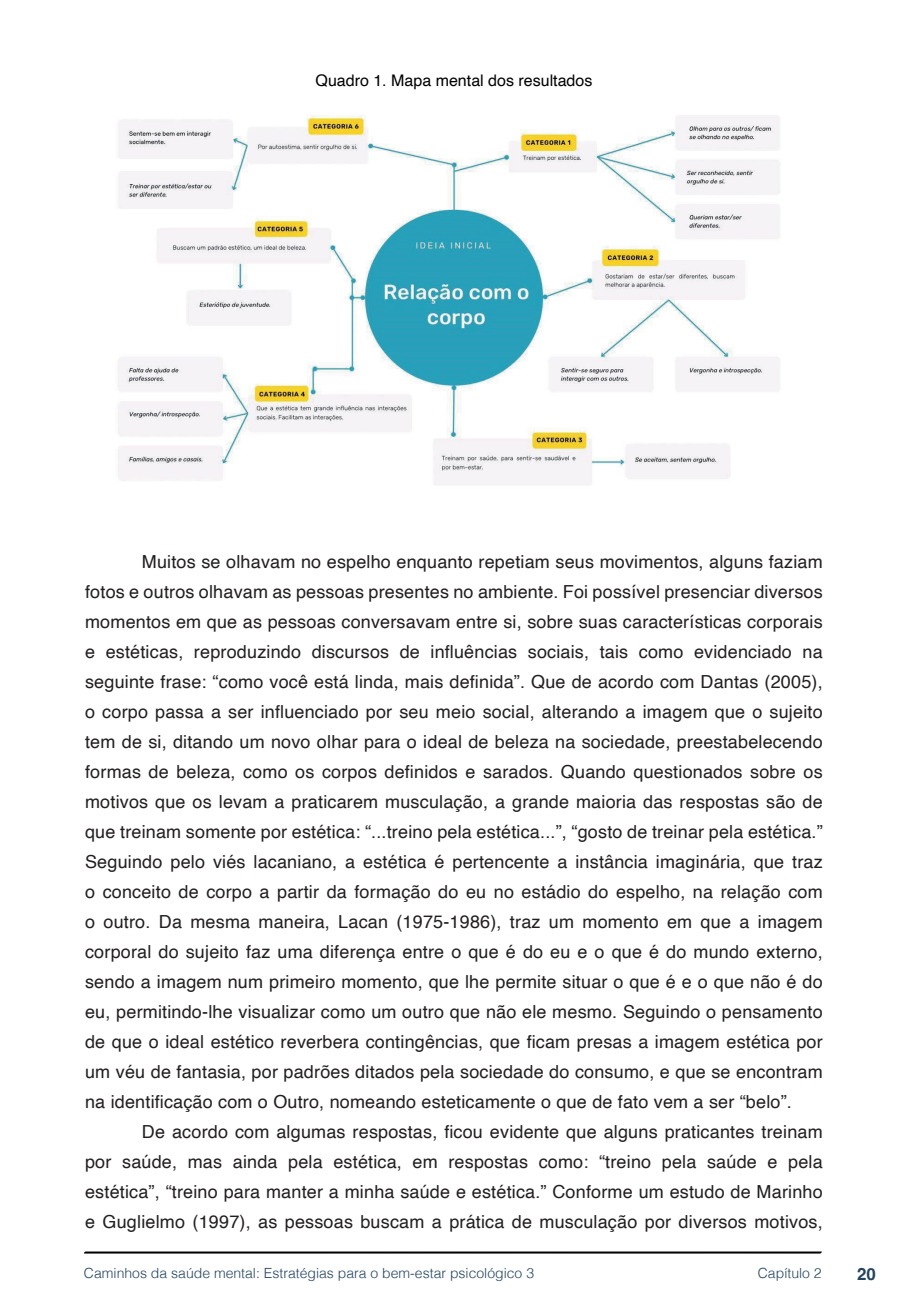
<style>
.page{position:relative;width:908px;height:1304px;background:#fff}
.page>*{position:absolute;margin:0;border:0;box-sizing:border-box;transform-origin:0 0}
.txt{font:18px/30px "Helvetica";letter-spacing:.01em;color:#231f20;text-align:justify}
.t1{font:700 16.8px "Helvetica";color:#23445f}
.imagens_graf_tab{font:16px "Helvetica";color:#000}
.t2{font:300 14px "Helvetica";color:#23445f}
</style>
<div class="page">
<svg style="left:84px;top:1251px;width:737px;height:3px;background:#515151"></svg>
<img style="left:118px;top:115px;width:662px;height:370px">
<p class="imagens_graf_tab" style="left:315px;top:68px;width:278px">Quadro 1. Mapa mental dos resultados</p>
<p class="txt" style="left:85px;top:547px;width:738px;text-indent:57px">Muitos se olhavam no espelho enquanto repetiam seus movimentos, alguns faziam fotos e outros olhavam as pessoas presentes no ambiente. Foi possível presenciar diversos momentos em que as pessoas conversavam entre si, sobre suas características corporais e estéticas, reproduzindo discursos de influências sociais, tais como evidenciado na seguinte frase: “como você está linda, mais definida”. Que de acordo com Dantas (2005), o corpo passa a ser influenciado por seu meio social, alterando a imagem que o sujeito tem de si, ditando um novo olhar para o ideal de beleza na sociedade, preestabelecendo formas de beleza, como os corpos definidos e sarados. Quando questionados sobre os motivos que os levam a praticarem musculação, a grande maioria das respostas são de que treinam somente por estética: “...treino pela estética...”, “gosto de treinar pela estética.” Seguindo pelo viés lacaniano, a estética é pertencente a instância imaginária, que traz o conceito de corpo a partir da formação do eu no estádio do espelho, na relação com o outro. Da mesma maneira, Lacan (1975-1986), traz um momento em que a imagem corporal do sujeito faz uma diferença entre o que é do eu e o que é do mundo externo, sendo a imagem num primeiro momento, que lhe permite situar o que é e o que não é do eu, permitindo-lhe visualizar como um outro que não ele mesmo. Seguindo o pensamento de que o ideal estético reverbera contingências, que ficam presas a imagem estética por um véu de fantasia, por padrões ditados pela sociedade do consumo, e que se encontram na identificação com o Outro, nomeando esteticamente o que de fato vem a ser “belo”.</p>
<p class="txt" style="left:85px;top:1117px;width:738px;text-indent:57px">De acordo com algumas respostas, ficou evidente que alguns praticantes treinam por saúde, mas ainda pela estética, em respostas como: “treino pela saúde e pela estética”, “treino para manter a minha saúde e estética.” Conforme um estudo de Marinho e Guglielmo (1997), as pessoas buscam a prática de musculação por diversos motivos,</p>
<p class="t2" style="left:84px;top:1261px;width:451px">Caminhos da saúde mental: Estratégias para o bem-estar psicológico 3</p>
<p class="t2" style="left:757px;top:1261px;width:65px">Capítulo 2</p>
<p class="t1" style="left:856px;top:1264px;width:20px">20</p>
</div>
